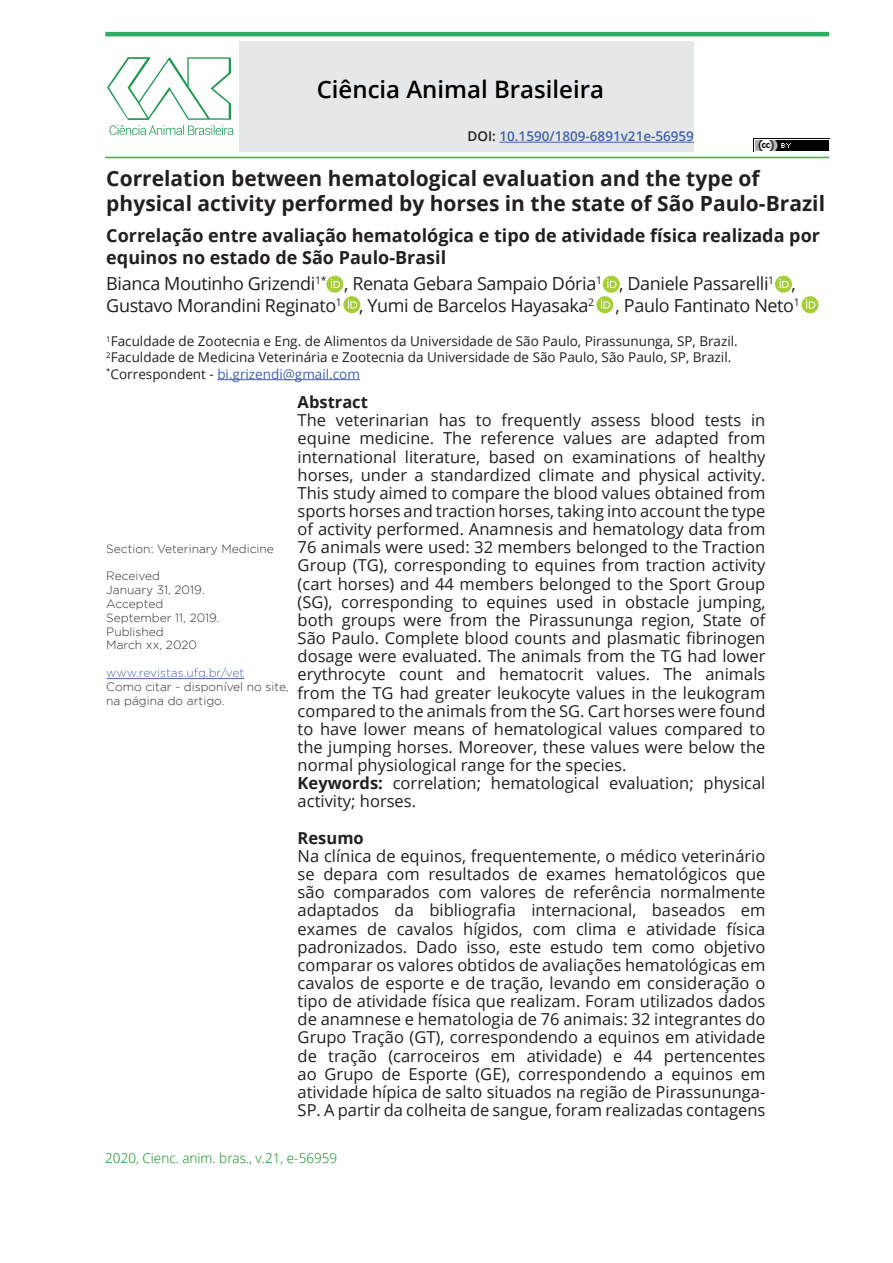
<style>
.page{position:relative;width:893px;height:1263px;background:#fff}
.page>*{position:absolute;margin:0;border:0;box-sizing:border-box;transform-origin:0 0}
.t1{font:600 24px "Open Sans";color:#000}
.Titulo_principal{font:700 21px/25.2px "Open Sans";color:#231f20}
.Autores{font:18px/21.6px "Open Sans";letter-spacing:-.02em;color:#231f20}
.Titulo_secundário{font:700 18px/21.6px "Open Sans";color:#231f20}
.Resumos{font:16.5px/18.1px "Open Sans";color:#231f20;text-align:justify}
.Resumos-2{font:700 16.5px "Open Sans";color:#231f20}
.Instituição{font:13.5px "Open Sans";color:#231f20}
.Instituição-2{font:13.5px "Open Sans";color:#4261ad}
.t2{font:300 13.5px "Open Sans";color:#008c14}
.t3{font:600 13.5px "Open Sans";color:#4261ad}
.Seção_e_datas{font:300 12px/13.8px "Gotham";color:#312f30}
.Seção_e_datas-2{font:300 12px "Gotham";letter-spacing:-.005em;color:#4d66b0}
.s1{color:#231f20}
.s2{font-weight:700}
</style>
<div class="page">
<div style="left:239px;top:41px;width:455px;height:111px;background:#e6e7e9"></div>
<hr style="left:499px;top:142px;width:195px;height:1px;background:#4261ad">
<hr style="left:105px;top:157px;width:724px;height:1px;background:#40ae49">
<hr style="left:105px;top:32px;width:724px;height:4px;background:#2fac66">
<img style="left:753px;top:139px;width:76px;height:13px">
<img style="left:107px;top:57px;width:127px;height:79px">
<hr style="left:217px;top:379px;width:143px;height:1px;background:#4261ad">
<hr style="left:106px;top:678px;width:138px;height:1px;background:#4d66b0">
<div style="left:326px;top:276px;width:17px;height:17px;background:#a6ce39;border-radius:50%"></div>
<svg style="left:331px;top:279px;width:9px;height:9px"></svg>
<svg style="left:801px;top:296px;width:18px;height:17px"></svg>
<svg style="left:806px;top:299px;width:9px;height:9px"></svg>
<svg style="left:596px;top:296px;width:17px;height:17px"></svg>
<svg style="left:601px;top:299px;width:9px;height:9px"></svg>
<div style="left:343px;top:296px;width:17px;height:17px;background:#a6ce39;border-radius:50%"></div>
<svg style="left:348px;top:299px;width:9px;height:9px"></svg>
<div style="left:775px;top:276px;width:17px;height:17px;background:#a6ce39;border-radius:50%"></div>
<svg style="left:779px;top:279px;width:10px;height:9px"></svg>
<div style="left:603px;top:276px;width:17px;height:17px;background:#a6ce39;border-radius:50%"></div>
<svg style="left:607px;top:279px;width:9px;height:9px"></svg>
<h1 class="t1" style="left:317px;top:73px;width:289px">Ciência Animal Brasileira</h1>
<p class="t3" style="left:468px;top:127px;width:228px"><span class="s1">DOI:</span> 10.1590/1809-6891v21e-56959</p>
<p class="Titulo_principal" style="left:106px;top:165px;width:720px">Correlation between hematological evaluation and the type of physical activity performed by horses in the state of São Paulo-Brazil</p>
<p class="Titulo_secundário" style="left:106px;top:225px;width:715px">Correlação entre avaliação hematológica e tipo de atividade física realizada por equinos no estado de São Paulo-Brasil</p>
<p class="Autores" style="left:106px;top:272px;width:695px">Bianca Moutinho Grizendi<sup>1*</sup> , Renata Gebara Sampaio Dória<sup>1</sup> , Daniele Passarelli<sup>1</sup> ,<br>Gustavo Morandini Reginato<sup>1</sup> , Yumi de Barcelos Hayasaka<sup>2</sup> , Paulo Fantinato Neto<sup>1</sup></p>
<p class="Instituição" style="left:106px;top:332px;width:633px"><sup>1</sup>Faculdade de Zootecnia e Eng. de Alimentos da Universidade de São Paulo, Pirassununga, SP, Brazil.</p>
<p class="Instituição" style="left:106px;top:348px;width:627px"><sup>2</sup>Faculdade de Medicina Veterinária e Zootecnia da Universidade de São Paulo, São Paulo, SP, Brazil.</p>
<p class="Instituição-2" style="left:106px;top:364px;width:255px"><sup>*</sup><span class="s1">Correspondent -</span> bi.grizendi@gmail.com</p>
<p class="Seção_e_datas" style="left:106px;top:541px;width:169px">Section: Veterinary Medicine</p>
<p class="Seção_e_datas" style="left:106px;top:569px;width:55px">Received</p>
<p class="Seção_e_datas" style="left:106px;top:583px;width:100px">January 31, 2019.</p>
<p class="Seção_e_datas" style="left:106px;top:597px;width:58px">Accepted</p>
<p class="Seção_e_datas" style="left:106px;top:610px;width:115px">September 11, 2019.</p>
<p class="Seção_e_datas" style="left:106px;top:624px;width:59px">Published</p>
<p class="Seção_e_datas" style="left:106px;top:638px;width:92px">March xx, 2020</p>
<p class="Seção_e_datas-2" style="left:106px;top:666px;width:140px">www.revistas.ufg.br/vet</p>
<p class="Seção_e_datas" style="left:106px;top:679px;width:184px">Como citar - disponível no site, na página do artigo.</p>
<p class="Resumos-2" style="left:298px;top:390px;width:72px">Abstract</p>
<p class="Resumos" style="left:298px;top:411px;width:469px">The veterinarian has to frequently assess blood tests in equine medicine. The reference values are adapted from international literature, based on examinations of healthy horses, under a standardized climate and physical activity.<br>This study aimed to compare the blood values obtained from sports horses and traction horses, taking into account the type of activity performed. Anamnesis and hematology data from 76 animals were used: 32 members belonged to the Traction Group (TG), corresponding to equines from traction activity (cart horses) and 44 members belonged to the Sport Group (SG), corresponding to equines used in obstacle jumping, both groups were from the Pirassununga region, State of São Paulo. Complete blood counts and plasmatic fibrinogen dosage were evaluated. The animals from the TG had lower erythrocyte count and hematocrit values. The animals from the TG had greater leukocyte values in the leukogram compared to the animals from the SG. Cart horses were found to have lower means of hematological values compared to the jumping horses. Moreover, these values were below the normal physiological range for the species.</p>
<p class="Resumos" style="left:298px;top:774px;width:469px"><span class="s2">Keywords:</span> correlation; hematological evaluation; physical activity; horses.</p>
<p class="Resumos-2" style="left:298px;top:826px;width:68px">Resumo</p>
<p class="Resumos" style="left:298px;top:846px;width:469px">Na clínica de equinos, frequentemente, o médico veterinário se depara com resultados de exames hematológicos que são comparados com valores de referência normalmente adaptados da bibliografia internacional, baseados em exames de cavalos hígidos, com clima e atividade física padronizados. Dado isso, este estudo tem como objetivo comparar os valores obtidos de avaliações hematológicas em cavalos de esporte e de tração, levando em consideração o tipo de atividade física que realizam. Foram utilizados dados de anamnese e hematologia de 76 animais: 32 integrantes do Grupo Tração (GT), correspondendo a equinos em atividade de tração (carroceiros em atividade) e 44 pertencentes ao Grupo de Esporte (GE), correspondendo a equinos em atividade hípica de salto situados na região de Pirassununga-SP. A partir da colheita de sangue, foram realizadas contagens</p>
<p class="t2" style="left:105px;top:1149px;width:233px">2020, Cienc. anim. bras., v.21, e-56959</p>
</div>
